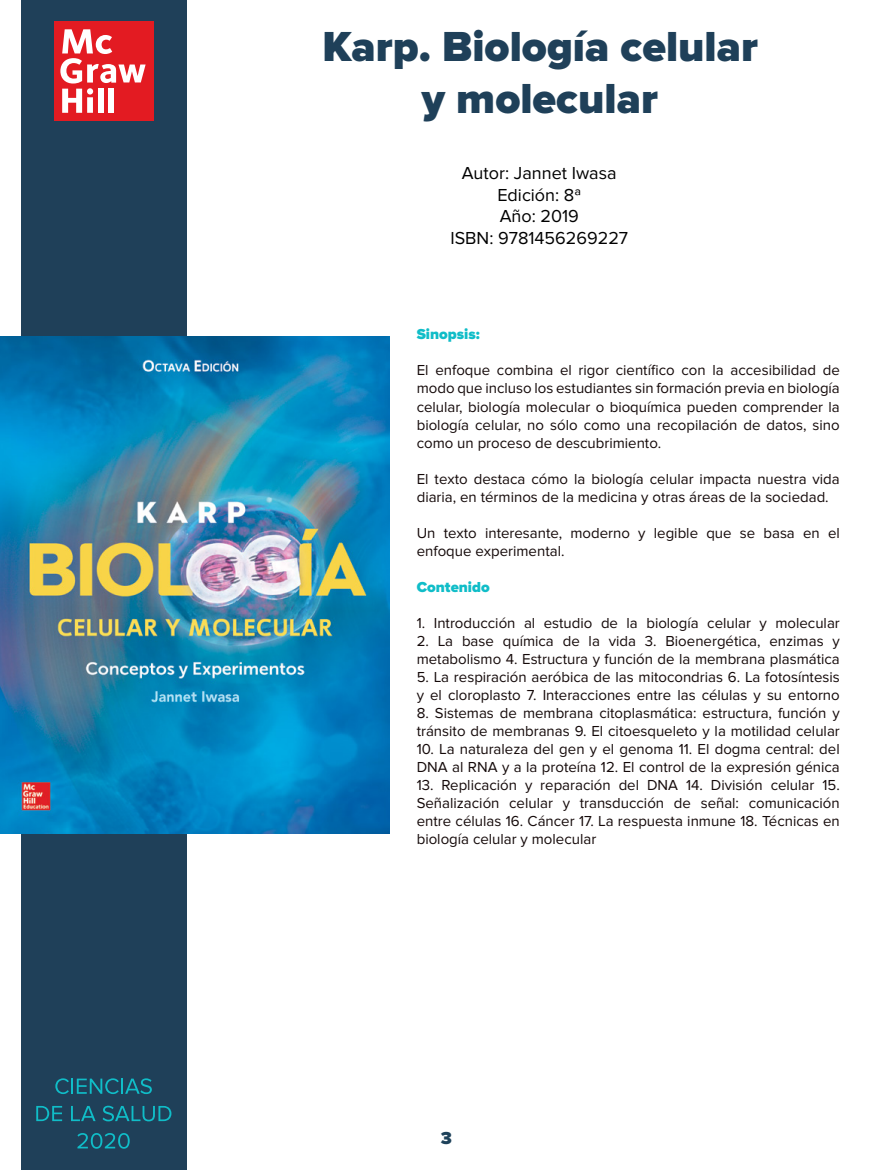
<style>
.page{position:relative;width:893px;height:1170px;background:#fff}
.page>*{position:absolute;margin:0;border:0;box-sizing:border-box;transform-origin:0 0}
.t1{font:900 43.5px/52.2px "Proxima Nova";color:#1f4059;text-align:center}
.t2{font:18px/21.6px "Proxima Nova";color:#000;text-align:center}
.t3{font:900 18px "Proxima Nova";color:#1d415a}
.t4{font:15px/18px "Proxima Nova";color:#140909}
.t5{font:900 15px "Proxima Nova";color:#10bdc8}
</style>
<div class="page">
<div style="left:21px;top:0;width:165px;height:1169px;background:#1f4059"></div>
<div style="left:54px;top:21px;width:100px;height:100px;background:#e31b22"></div>
<svg style="left:60px;top:29px;width:86px;height:84px"></svg>
<svg style="left:55px;top:1078px;width:97px;height:15px"></svg>
<svg style="left:36px;top:1106px;width:26px;height:14px"></svg>
<svg style="left:71px;top:1106px;width:24px;height:14px"></svg>
<svg style="left:103px;top:1105px;width:68px;height:16px"></svg>
<svg style="left:77px;top:1133px;width:53px;height:15px"></svg>
<img style="left:0;top:336px;width:390px;height:497px">
<h1 class="t1" style="left:322px;top:20px;width:437px">Karp. Biología celular y molecular</h1>
<p class="t2" style="left:450px;top:163px;width:179px">Autor: Jannet Iwasa<br>Edición: 8ª<br>Año: 2019<br>ISBN: 9781456269227</p>
<p class="t5" style="left:417px;top:323px;width:64px">Sinopsis:</p>
<p class="t4" style="left:417px;top:361px;width:425px;text-align:justify">El enfoque combina el rigor científico con la accesibilidad de modo que incluso los estudiantes sin formación previa en biología celular, biología molecular o bioquímica pueden comprender la biología celular, no sólo como una recopilación de datos, sino como un proceso de descubrimiento.</p>
<p class="t4" style="left:417px;top:469px;width:425px">El texto destaca cómo la biología celular impacta nuestra vida diaria, en términos de la medicina y otras áreas de la sociedad.</p>
<p class="t4" style="left:417px;top:523px;width:425px">Un texto interesante, moderno y legible que se basa en el enfoque experimental.</p>
<p class="t5" style="left:417px;top:575px;width:74px">Contenido</p>
<p class="t4" style="left:417px;top:613px;width:425px">1. Introducción al estudio de la biología celular y molecular</p>
<p class="t4" style="left:417px;top:631px;width:425px">2. La base química de la vida 3. Bioenergética, enzimas y metabolismo 4. Estructura y función de la membrana plasmática</p>
<p class="t4" style="left:417px;top:667px;width:425px">5. La respiración aeróbica de las mitocondrias 6. La fotosíntesis y el cloroplasto 7. Interacciones entre las células y su entorno</p>
<p class="t4" style="left:417px;top:703px;width:425px">8. Sistemas de membrana citoplasmática: estructura, función y tránsito de membranas 9. El citoesqueleto y la motilidad celular</p>
<p class="t4" style="left:417px;top:739px;width:425px">10. La naturaleza del gen y el genoma 11. El dogma central: del<br>DNA al RNA y a la proteína 12. El control de la expresión génica</p>
<p class="t4" style="left:417px;top:775px;width:425px;text-align:justify">13. Replicación y reparación del DNA 14. División celular 15.<br>Señalización celular y transducción de señal: comunicación entre células 16. Cáncer 17. La respuesta inmune 18. Técnicas en biología celular y molecular</p>
<p class="t3" style="left:441px;top:1124px;width:13px">3</p>
</div>
